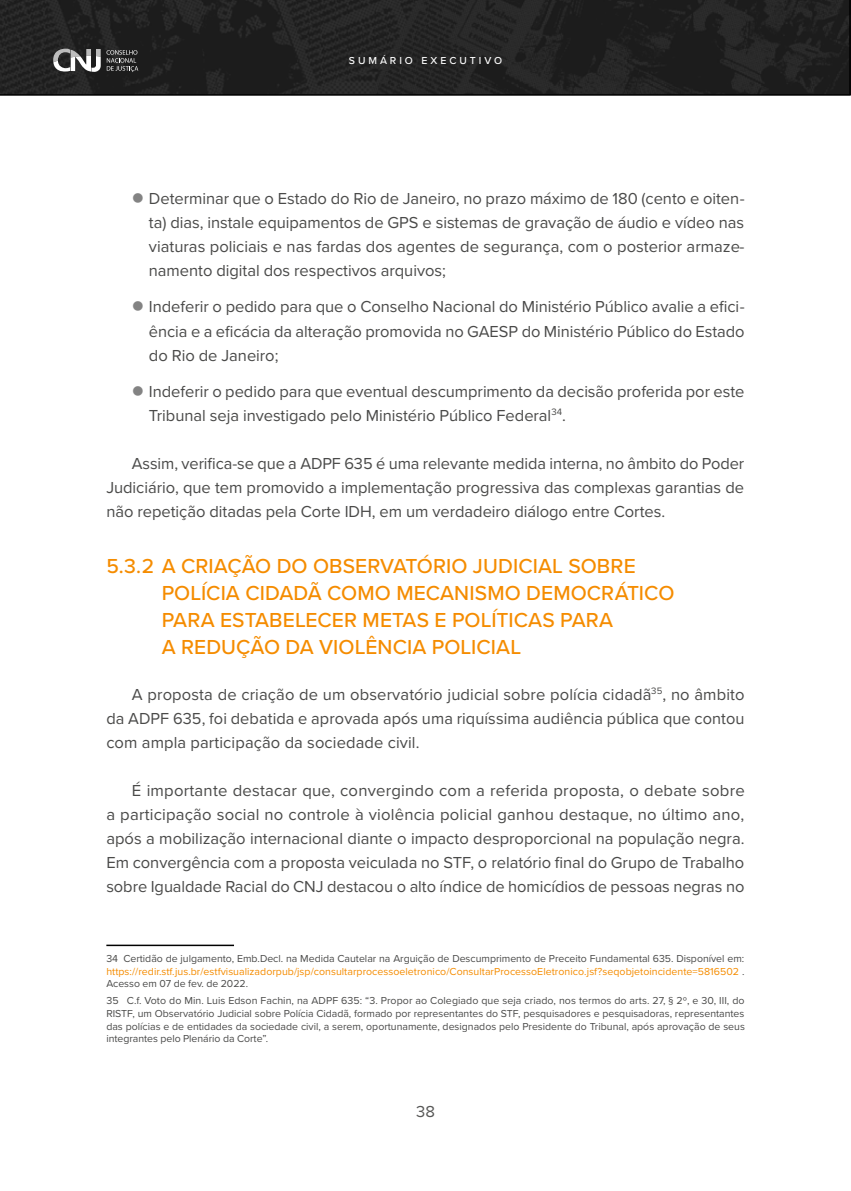
<style>
.page{position:relative;width:851px;height:1191px;background:#fff}
.page>*{position:absolute;margin:0;border:0;box-sizing:border-box;transform-origin:0 0}
.t1{font:500 21px/27px "Proxima Nova";letter-spacing:.005em;color:#f58c00}
.Texto{font:16.5px/24px "Proxima Nova";letter-spacing:-.005em;color:#4a4a49;text-align:justify}
.t2{font:16.5px "Proxima Nova";color:#575756}
.Nota_de_rodape{font:10.5px/12.6px "Proxima Nova";color:#4a4a49;text-align:justify}
.t3{font:500 10.5px "Proxima Nova";letter-spacing:.28em;color:#fff}
.s1{color:#f58c00}
</style>
<div class="page">
<svg style="left:0;top:0;width:850px;height:96px;background:#212121"></svg>
<svg style="left:53px;top:49px;width:85px;height:23px"></svg>
<hr style="left:106px;top:944px;width:128px;height:2px;background:#000">
<p class="t3" style="left:349px;top:53px;width:155px">SUMÁRIO EXECUTIVO</p>
<p class="Texto" style="left:149px;top:186px;width:597px">Determinar que o Estado do Rio de Janeiro, no prazo máximo de 180 (cento e oiten&shy;ta) dias, instale equipamentos de GPS e sistemas de gravação de áudio e vídeo nas viaturas policiais e nas fardas dos agentes de segurança, com o posterior armaze&shy;namento digital dos respectivos arquivos;</p>
<p class="Texto" style="left:149px;top:294px;width:597px">Indeferir o pedido para que o Conselho Nacional do Ministério Público avalie a efici&shy;ência e a eficácia da alteração promovida no GAESP do Ministério Público do Estado do Rio de Janeiro;</p>
<p class="Texto" style="left:149px;top:378px;width:597px">Indeferir o pedido para que eventual descumprimento da decisão proferida por este<br>Tribunal seja investigado pelo Ministério Público Federal<sup>34</sup>.</p>
<p class="Texto" style="left:106px;top:450px;width:639px;text-indent:26px">Assim, verifica-se que a ADPF 635 é uma relevante medida interna, no âmbito do Poder Judiciário, que tem promovido a implementação progressiva das complexas garantias de não repetição ditadas pela Corte IDH, em um verdadeiro diálogo entre Cortes.</p>
<p class="t1" style="left:162px;top:552px;width:514px;text-indent:-55px">5.3.2 A CRIAÇÃO DO OBSERVATÓRIO JUDICIAL SOBRE POLÍCIA CIDADÃ COMO MECANISMO DEMOCRÁTICO PARA ESTABELECER METAS E POLÍTICAS PARA<br>A REDUÇÃO DA VIOLÊNCIA POLICIAL</p>
<p class="Texto" style="left:106px;top:681px;width:639px;text-indent:26px">A proposta de criação de um observatório judicial sobre polícia cidadã<sup>35</sup>, no âmbito da ADPF 635, foi debatida e aprovada após uma riquíssima audiência pública que contou com ampla participação da sociedade civil.</p>
<p class="Texto" style="left:106px;top:777px;width:639px;text-indent:26px">É importante destacar que, convergindo com a referida proposta, o debate sobre a participação social no controle à violência policial ganhou destaque, no último ano, após a mobilização internacional diante o impacto desproporcional na população negra.<br>Em convergência com a proposta veiculada no STF, o relatório final do Grupo de Trabalho sobre Igualdade Racial do CNJ destacou o alto índice de homicídios de pessoas negras no</p>
<p class="Nota_de_rodape" style="left:106px;top:952px;width:639px">34 Certidão de julgamento, Emb.Decl. na Medida Cautelar na Arguição de Descumprimento de Preceito Fundamental 635. Disponível em: <span class="s1">https://redir.stf.jus.br/estfvisualizadorpub/jsp/consultarprocessoeletronico/ConsultarProcessoEletronico.jsf?seqobjetoincidente=5816502</span> .<br>Acesso em 07 de fev. de 2022.</p>
<p class="Nota_de_rodape" style="left:106px;top:994px;width:640px">35 C.f. Voto do Min. Luis Edson Fachin, na ADPF 635: “3. Propor ao Colegiado que seja criado, nos termos do arts. 27, § 2º, e 30, III, do RISTF, um Observatório Judicial sobre Polícia Cidadã, formado por representantes do STF, pesquisadores e pesquisadoras, representantes das polícias e de entidades da sociedade civil, a serem, oportunamente, designados pelo Presidente do Tribunal, após aprovação de seus integrantes pelo Plenário da Corte”.</p>
<p class="t2" style="left:416px;top:1098px;width:20px">38</p>
</div>
